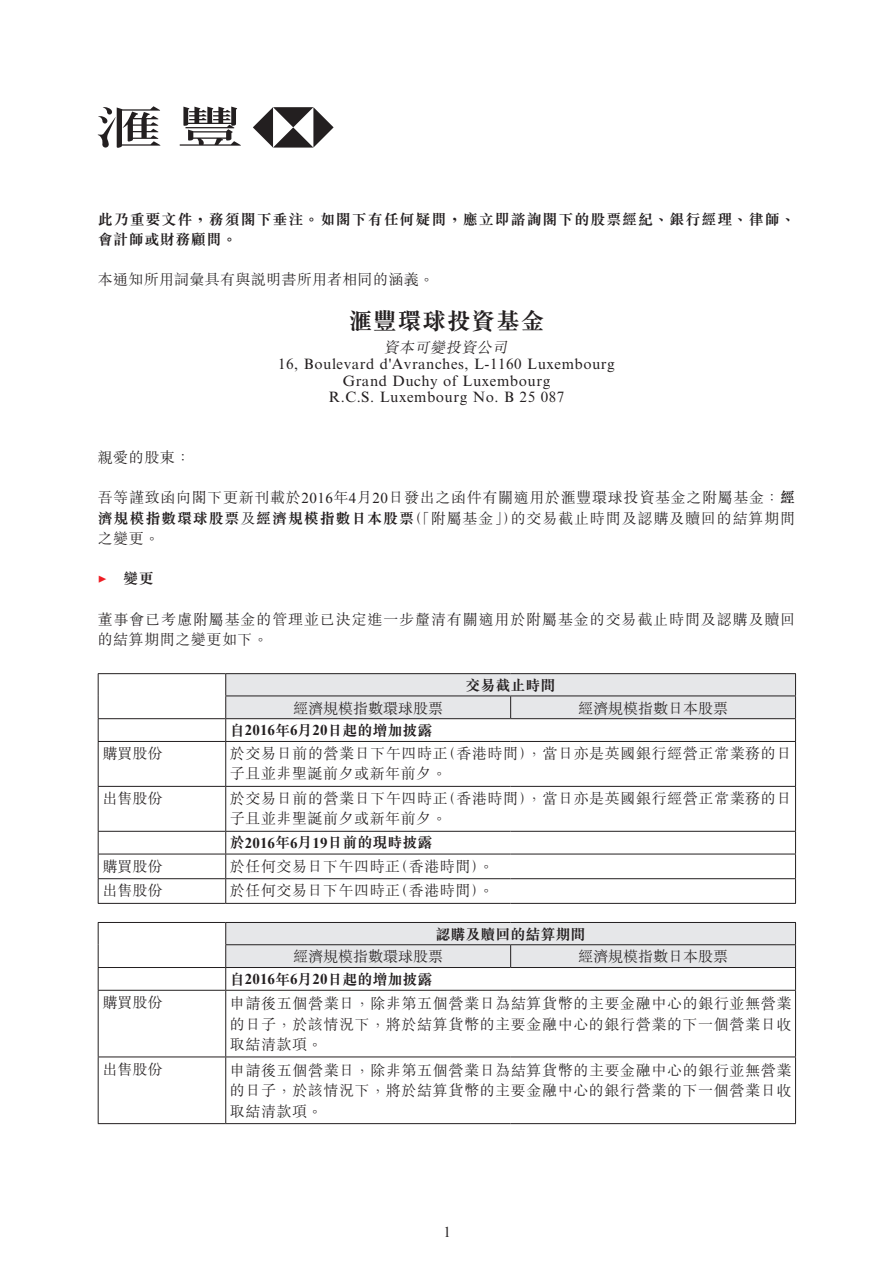
<style>
.page{position:relative;width:893px;height:1263px;background:#fff}
.page>*{position:absolute;margin:0;border:0;box-sizing:border-box;transform-origin:0 0}
.t1{font:700 24px "M Sung HK";letter-spacing:.025em;color:#231f20}
.t2{font:300 15px/20.2px "M Sung HK";letter-spacing:.04em;color:#231f20;text-align:justify}
.t3{font:15px/16.5px "Times New Roman MT Std";letter-spacing:.035em;color:#231f20;text-align:center}
.t4{font:700 15px "M Sung HK";color:#231f20}
.t5{font:300 15px/20.2px "M Sung HK";letter-spacing:.06em;color:#231f20}
.t6{font:700 15px/20.2px "M Sung HK";letter-spacing:.06em;color:#231f20}
.t7{font:300 15px "M Sung HK";color:#231f20}
.t8{font:300 15px "M Sung HK";letter-spacing:.02em;color:#231f20}
.t9{font:700 15px "M Sung HK";letter-spacing:.035em;color:#231f20}
.t10{font:italic 300 15px "M Sung HK";color:#231f20}
.t11{font:15px "Times New Roman";color:#231f20}
.s1{font-family:"Times New Roman";font-weight:400}
.s2{font-weight:700}
.s3{font-family:"Minion Pro";font-weight:400;color:#ee1d23}
.s4{font-family:"Times New Roman"}
</style>
<div class="page">
<svg style="left:98px;top:106px;width:62px;height:42px"></svg>
<svg style="left:180px;top:107px;width:61px;height:39px"></svg>
<svg style="left:253px;top:107px;width:81px;height:41px"></svg>
<hr style="left:98px;top:673px;width:128px;height:1px;background:#231f20">
<hr style="left:226px;top:673px;width:285px;height:1px;background:#231f20">
<hr style="left:511px;top:673px;width:285px;height:1px;background:#231f20">
<hr style="left:98px;top:718px;width:128px;height:1px;background:#231f20">
<svg style="left:98px;top:674px;width:1px;height:67px"></svg>
<svg style="left:225px;top:674px;width:571px;height:67px"></svg>
<hr style="left:98px;top:741px;width:128px;height:1px;background:#231f20">
<hr style="left:98px;top:742px;width:1px;height:44px;background:#231f20">
<hr style="left:226px;top:741px;width:285px;height:1px;background:#231f20">
<hr style="left:225px;top:742px;width:1px;height:44px;background:#231f20">
<hr style="left:511px;top:741px;width:285px;height:1px;background:#231f20">
<hr style="left:795px;top:742px;width:1px;height:44px;background:#231f20">
<hr style="left:98px;top:786px;width:128px;height:1px;background:#231f20">
<hr style="left:98px;top:787px;width:1px;height:44px;background:#231f20">
<hr style="left:226px;top:786px;width:285px;height:1px;background:#231f20">
<hr style="left:225px;top:787px;width:1px;height:44px;background:#231f20">
<hr style="left:511px;top:786px;width:285px;height:1px;background:#231f20">
<hr style="left:795px;top:787px;width:1px;height:44px;background:#231f20">
<hr style="left:98px;top:831px;width:128px;height:1px;background:#231f20">
<hr style="left:226px;top:831px;width:285px;height:1px;background:#231f20">
<hr style="left:511px;top:831px;width:285px;height:1px;background:#231f20">
<hr style="left:98px;top:854px;width:128px;height:1px;background:#231f20">
<hr style="left:226px;top:854px;width:285px;height:1px;background:#231f20">
<hr style="left:511px;top:854px;width:285px;height:1px;background:#231f20">
<hr style="left:98px;top:878px;width:128px;height:1px;background:#231f20">
<svg style="left:98px;top:832px;width:1px;height:71px"></svg>
<hr style="left:226px;top:878px;width:285px;height:1px;background:#231f20">
<svg style="left:225px;top:832px;width:1px;height:71px"></svg>
<hr style="left:511px;top:878px;width:285px;height:1px;background:#231f20">
<svg style="left:795px;top:832px;width:1px;height:71px"></svg>
<hr style="left:98px;top:903px;width:128px;height:1px;background:#231f20">
<hr style="left:226px;top:903px;width:285px;height:1px;background:#231f20">
<hr style="left:511px;top:903px;width:285px;height:1px;background:#231f20">
<hr style="left:98px;top:922px;width:128px;height:1px;background:#231f20">
<hr style="left:98px;top:967px;width:128px;height:1px;background:#231f20">
<svg style="left:98px;top:923px;width:1px;height:67px"></svg>
<svg style="left:225px;top:922px;width:571px;height:68px"></svg>
<hr style="left:98px;top:990px;width:128px;height:1px;background:#231f20">
<hr style="left:98px;top:991px;width:1px;height:65px;background:#231f20">
<hr style="left:226px;top:990px;width:285px;height:1px;background:#231f20">
<hr style="left:225px;top:991px;width:1px;height:65px;background:#231f20">
<hr style="left:511px;top:990px;width:285px;height:1px;background:#231f20">
<hr style="left:795px;top:991px;width:1px;height:65px;background:#231f20">
<hr style="left:98px;top:1056px;width:128px;height:1px;background:#231f20">
<hr style="left:98px;top:1057px;width:1px;height:66px;background:#231f20">
<hr style="left:226px;top:1056px;width:285px;height:1px;background:#231f20">
<hr style="left:225px;top:1057px;width:1px;height:66px;background:#231f20">
<hr style="left:511px;top:1056px;width:285px;height:1px;background:#231f20">
<hr style="left:795px;top:1057px;width:1px;height:66px;background:#231f20">
<hr style="left:98px;top:1123px;width:128px;height:1px;background:#231f20">
<hr style="left:226px;top:1123px;width:285px;height:1px;background:#231f20">
<hr style="left:511px;top:1123px;width:285px;height:1px;background:#231f20">
<p class="t6" style="left:98px;top:209px;width:699px">此乃重要文件，務須閣下垂注。如閣下有任何疑問，應立即諮詢閣下的股票經紀、銀行經理、律師、會計師或財務顧問。</p>
<p class="t8" style="left:98px;top:269px;width:338px">本通知所用詞彙具有與說明書所用者相同的涵義。</p>
<h1 class="t1" style="left:348px;top:309px;width:198px">滙豐環球投資基金</h1>
<p class="t10" style="left:384px;top:336px;width:129px">資本可變投資公司</p>
<p class="t3" style="left:278px;top:356px;width:338px">16, Boulevard d'Avranches, L-1160 Luxembourg<br>Grand Duchy of Luxembourg<br>R.C.S. Luxembourg No. B 25 087</p>
<p class="t2" style="left:98px;top:446px;width:94px">親愛的股東：</p>
<p class="t2" style="left:98px;top:487px;width:699px">吾等謹致函向閣下更新刊載於<span class="s1">2016</span>年<span class="s1">4</span>月<span class="s1">20</span>日發出之函件有關適用於滙豐環球投資基金之附屬基金：<span class="s2">經濟規模指數環球股票</span>及<span class="s2">經濟規模指數日本股票</span>（「附屬基金」）的交易截止時間及認購及贖回的結算期間之變更。</p>
<p class="t9" style="left:98px;top:571px;width:58px"><span class="s3">▶</span> 變更</p>
<p class="t5" style="left:98px;top:608px;width:699px">董事會已考慮附屬基金的管理並已決定進一步釐清有關適用於附屬基金的交易截止時間及認購及贖回的結算期間之變更如下。</p>
<p class="t9" style="left:466px;top:678px;width:91px">交易截止時間</p>
<p class="t7" style="left:293px;top:697px;width:152px">經濟規模指數環球股票</p>
<p class="t7" style="left:578px;top:697px;width:151px">經濟規模指數日本股票</p>
<p class="t4" style="left:230px;top:723px;width:204px">自<span class="s4">2016</span>年<span class="s4">6</span>月<span class="s4">20</span>日起的增加披露</p>
<p class="t2" style="left:102px;top:742px;width:61px">購買股份</p>
<p class="t2" style="left:230px;top:742px;width:563px">於交易日前的營業日下午四時正（香港時間），當日亦是英國銀行經營正常業務的日子且並非聖誕前夕或新年前夕。</p>
<p class="t2" style="left:102px;top:787px;width:61px">出售股份</p>
<p class="t2" style="left:230px;top:787px;width:563px">於交易日前的營業日下午四時正（香港時間），當日亦是英國銀行經營正常業務的日子且並非聖誕前夕或新年前夕。</p>
<p class="t4" style="left:230px;top:835px;width:204px">於<span class="s4">2016</span>年<span class="s4">6</span>月<span class="s4">19</span>日前的現時披露</p>
<p class="t2" style="left:102px;top:855px;width:61px">購買股份</p>
<p class="t2" style="left:230px;top:855px;width:265px">於任何交易日下午四時正（香港時間）。</p>
<p class="t2" style="left:102px;top:880px;width:61px">出售股份</p>
<p class="t2" style="left:230px;top:880px;width:265px">於任何交易日下午四時正（香港時間）。</p>
<p class="t4" style="left:436px;top:926px;width:151px">認購及贖回的結算期間</p>
<p class="t7" style="left:293px;top:946px;width:152px">經濟規模指數環球股票</p>
<p class="t7" style="left:578px;top:946px;width:151px">經濟規模指數日本股票</p>
<p class="t4" style="left:230px;top:972px;width:204px">自<span class="s4">2016</span>年<span class="s4">6</span>月<span class="s4">20</span>日起的增加披露</p>
<p class="t2" style="left:102px;top:991px;width:61px">購買股份</p>
<p class="t2" style="left:230px;top:993px;width:563px">申請後五個營業日，除非第五個營業日為結算貨幣的主要金融中心的銀行並無營業的日子，於該情況下，將於結算貨幣的主要金融中心的銀行營業的下一個營業日收取結清款項。</p>
<p class="t2" style="left:102px;top:1058px;width:61px">出售股份</p>
<p class="t2" style="left:230px;top:1059px;width:563px">申請後五個營業日，除非第五個營業日為結算貨幣的主要金融中心的銀行並無營業的日子，於該情況下，將於結算貨幣的主要金融中心的銀行營業的下一個營業日收取結清款項。</p>
<p class="t11" style="left:444px;top:1222px;width:9px">1</p>
</div>
